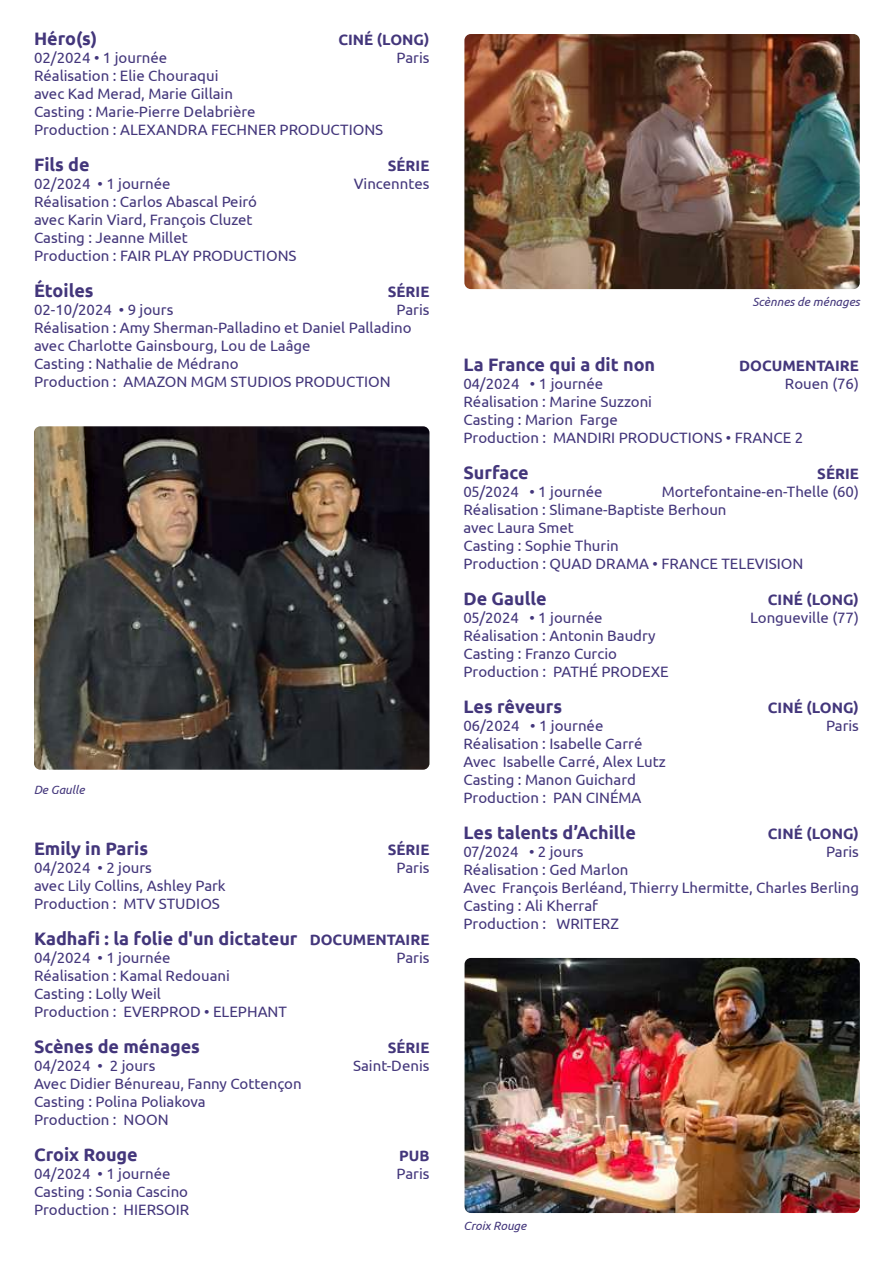
<style>
.page{position:relative;width:893px;height:1263px;background:#fff}
.page>*{position:absolute;margin:0;border:0;box-sizing:border-box;transform-origin:0 0}
.t1{font:700 18px "Ubuntu";color:#43367b}
.t2{font:15px/18px "Ubuntu";color:#43367b}
.t3{font:700 15px "Ubuntu";color:#43367b}
.t4{font:italic 12px "Ubuntu";color:#43367b}
.s1{font-size:15px}
</style>
<div class="page">
<img style="left:34px;top:426px;width:395px;height:344px">
<img style="left:464px;top:34px;width:396px;height:255px">
<img style="left:465px;top:958px;width:395px;height:255px">
<p class="t1" style="left:34px;top:30px;width:65px">Héro(s)</p>
<p class="t3" style="left:338px;top:30px;width:93px">CINÉ (LONG)</p>
<p class="t2" style="left:34px;top:49px;width:135px">02/2024 • 1 journée</p>
<p class="t2" style="left:397px;top:49px;width:34px">Paris</p>
<p class="t2" style="left:34px;top:67px;width:351px">Réalisation : Elie Chouraqui<br>avec Kad Merad, Marie Gillain<br>Casting : Marie-Pierre Delabrière<br>Production : ALEXANDRA FECHNER PRODUCTIONS</p>
<p class="t1" style="left:34px;top:156px;width:57px">Fils de</p>
<p class="t3" style="left:388px;top:159px;width:43px">SÉRIE</p>
<p class="t2" style="left:34px;top:175px;width:138px">02/2024 • 1 journée</p>
<p class="t2" style="left:354px;top:175px;width:77px">Vincenntes</p>
<p class="t2" style="left:34px;top:193px;width:264px">Réalisation : Carlos Abascal Peiró<br>avec Karin Viard, François Cluzet<br>Casting : Jeanne Millet<br>Production : FAIR PLAY PRODUCTIONS</p>
<p class="t1" style="left:34px;top:282px;width:61px">Étoiles</p>
<p class="t3" style="left:388px;top:285px;width:43px">SÉRIE</p>
<p class="t2" style="left:34px;top:301px;width:141px">02-10/2024 • 9 jours</p>
<p class="t2" style="left:34px;top:301px;width:397px;text-indent:362px">Paris Réalisation : Amy Sherman-Palladino et Daniel Palladino avec Charlotte Gainsbourg, Lou de Laâge<br>Casting : Nathalie de Médrano<br>Production : AMAZON MGM STUDIOS PRODUCTION</p>
<p class="t4" style="left:34px;top:785px;width:52px">De Gaulle</p>
<p class="t1" style="left:34px;top:840px;width:116px">Emily in Paris</p>
<p class="t3" style="left:388px;top:843px;width:43px">SÉRIE</p>
<p class="t2" style="left:34px;top:859px;width:119px">04/2024 • 2 jours</p>
<p class="t2" style="left:397px;top:859px;width:34px">Paris</p>
<p class="t2" style="left:34px;top:877px;width:193px">avec Lily Collins, Ashley Park<br>Production : MTV STUDIOS</p>
<p class="t1" style="left:34px;top:930px;width:397px">Kadhafi : la folie d'un dictateur <span class="s1">DOCUMENTAIRE</span></p>
<p class="t2" style="left:34px;top:949px;width:138px">04/2024 • 1 journée</p>
<p class="t2" style="left:397px;top:949px;width:34px">Paris</p>
<p class="t2" style="left:34px;top:967px;width:254px">Réalisation : Kamal Redouani<br>Casting : Lolly Weil<br>Production : EVERPROD • ELEPHANT</p>
<p class="t1" style="left:34px;top:1038px;width:167px">Scènes de ménages</p>
<p class="t3" style="left:388px;top:1041px;width:43px">SÉRIE</p>
<p class="t2" style="left:34px;top:1057px;width:123px">04/2024 • 2 jours</p>
<p class="t2" style="left:353px;top:1057px;width:78px">Saint-Denis</p>
<p class="t2" style="left:34px;top:1075px;width:269px">Avec Didier Bénureau, Fanny Cottençon<br>Casting : Polina Poliakova<br>Production : NOON</p>
<p class="t1" style="left:34px;top:1146px;width:105px">Croix Rouge</p>
<p class="t3" style="left:399px;top:1149px;width:32px">PUB</p>
<p class="t2" style="left:34px;top:1165px;width:138px">04/2024 • 1 journée</p>
<p class="t2" style="left:397px;top:1165px;width:34px">Paris</p>
<p class="t2" style="left:34px;top:1183px;width:157px">Casting : Sonia Cascino<br>Production : HIERSOIR</p>
<p class="t4" style="left:752px;top:295px;width:109px">Scènnes de ménages</p>
<p class="t1" style="left:463px;top:356px;width:193px">La France qui a dit non</p>
<p class="t3" style="left:739px;top:359px;width:121px">DOCUMENTAIRE</p>
<p class="t2" style="left:463px;top:374px;width:141px">04/2024 • 1 journée</p>
<p class="t2" style="left:785px;top:374px;width:75px">Rouen (76)</p>
<p class="t2" style="left:463px;top:393px;width:341px">Réalisation : Marine Suzzoni<br>Casting : Marion Farge<br>Production : MANDIRI PRODUCTIONS • FRANCE 2</p>
<p class="t1" style="left:463px;top:464px;width:67px">Surface</p>
<p class="t3" style="left:817px;top:467px;width:43px">SÉRIE</p>
<p class="t2" style="left:463px;top:482px;width:141px">05/2024 • 1 journée</p>
<p class="t2" style="left:463px;top:482px;width:397px;text-indent:198px">Mortefontaine-en-Thelle (60)<br>Réalisation : Slimane-Baptiste Berhoun<br>avec Laura Smet<br>Casting : Sophie Thurin<br>Production : QUAD DRAMA • FRANCE TELEVISION</p>
<p class="t1" style="left:463px;top:588px;width:85px">De Gaulle</p>
<p class="t3" style="left:768px;top:590px;width:93px">CINÉ (LONG)</p>
<p class="t2" style="left:463px;top:608px;width:141px">05/2024 • 1 journée</p>
<p class="t2" style="left:750px;top:608px;width:110px">Longueville (77)</p>
<p class="t2" style="left:463px;top:627px;width:207px">Réalisation : Antonin Baudry<br>Casting : Franzo Curcio<br>Production : PATHÉ PRODEXE</p>
<p class="t1" style="left:463px;top:698px;width:100px">Les rêveurs</p>
<p class="t3" style="left:768px;top:698px;width:93px">CINÉ (LONG)</p>
<p class="t2" style="left:463px;top:716px;width:141px">06/2024 • 1 journée</p>
<p class="t2" style="left:826px;top:716px;width:34px">Paris</p>
<p class="t2" style="left:463px;top:735px;width:204px">Réalisation : Isabelle Carré<br>Avec Isabelle Carré, Alex Lutz<br>Casting : Manon Guichard<br>Production : PAN CINÉMA</p>
<p class="t1" style="left:463px;top:824px;width:174px">Les talents d’Achille</p>
<p class="t3" style="left:768px;top:824px;width:93px">CINÉ (LONG)</p>
<p class="t2" style="left:463px;top:842px;width:122px">07/2024 • 2 jours</p>
<p class="t2" style="left:826px;top:842px;width:34px">Paris</p>
<p class="t2" style="left:463px;top:861px;width:397px">Réalisation : Ged Marlon<br>Avec François Berléand, Thierry Lhermitte, Charles Berling<br>Casting : Ali Kherraf<br>Production : WRITERZ</p>
<p class="t4" style="left:463px;top:1218px;width:64px">Croix Rouge</p>
</div>
